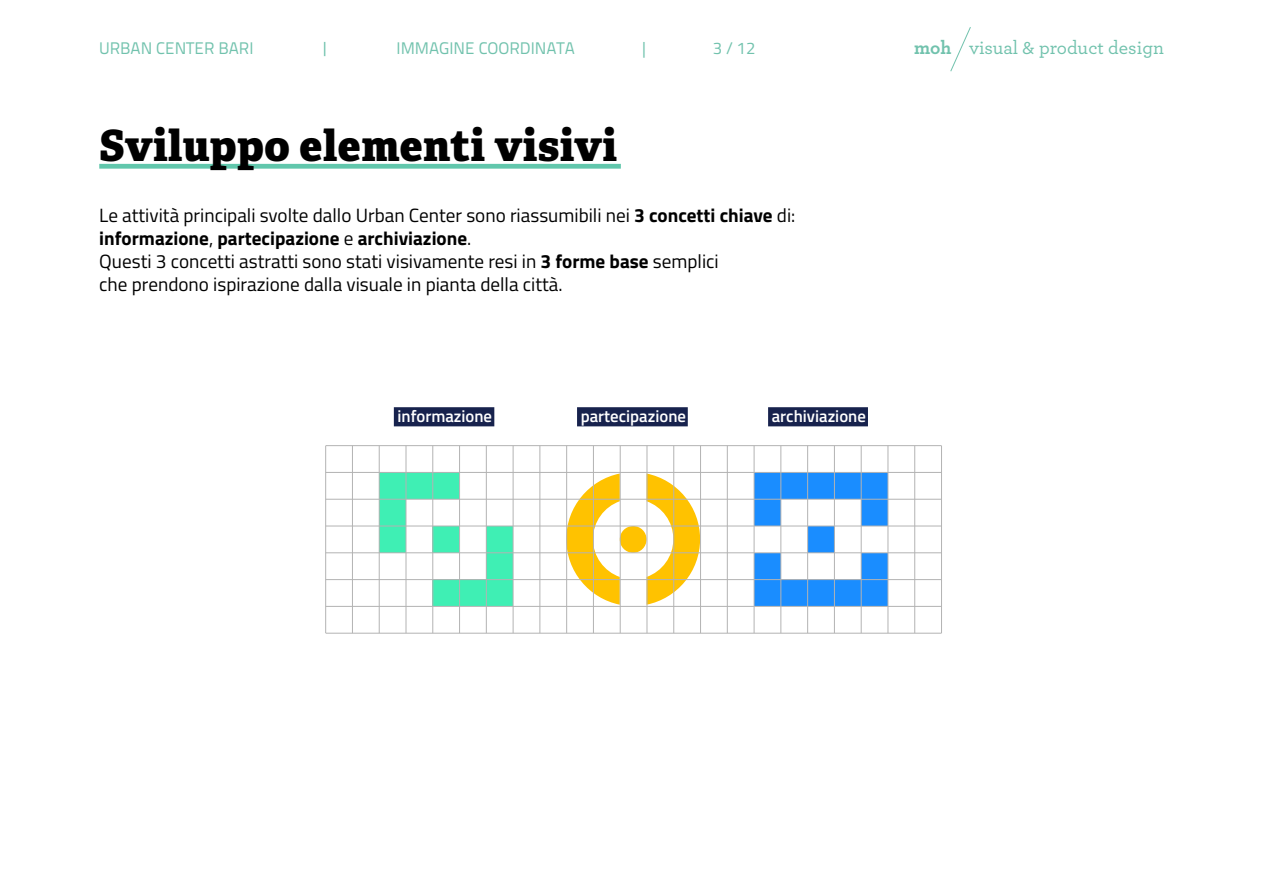
<style>
.page{position:relative;width:1263px;height:893px;background:#fff}
.page>*{position:absolute;margin:0;border:0;box-sizing:border-box;transform-origin:0 0}
.t1{font:800 43.05px "Adelle";letter-spacing:.015em;color:#000}
.t2{font:500 19.35px "Archer";color:#71c2ad}
.t3{font:19.2px/23px "Titillium Web";color:#000}
.t4{font:600 16.8px "Titillium Web";color:#fff}
.t5{font:16.8px "Titillium Text 25 L 400 wt";color:#71c2ad}
.t6{font:16.8px "Titillium Web";color:#71c2ad}
.s1{font-weight:700}
</style>
<div class="page">
<svg style="left:950px;top:27px;width:21px;height:45px"></svg>
<div style="left:99px;top:164px;width:522px;height:5px;background:#61c7ac"></div>
<div style="left:486px;top:580px;width:27px;height:26px;background:#3fefb4"></div>
<div style="left:459px;top:580px;width:27px;height:26px;background:#3fefb4"></div>
<div style="left:432px;top:580px;width:27px;height:26px;background:#3fefb4"></div>
<div style="left:486px;top:526px;width:27px;height:27px;background:#3fefb4"></div>
<div style="left:486px;top:553px;width:27px;height:27px;background:#3fefb4"></div>
<div style="left:432px;top:526px;width:27px;height:27px;background:#3fefb4"></div>
<div style="left:379px;top:472px;width:27px;height:27px;background:#3fefb4"></div>
<div style="left:379px;top:499px;width:27px;height:27px;background:#3fefb4"></div>
<div style="left:379px;top:526px;width:27px;height:27px;background:#3fefb4"></div>
<div style="left:432px;top:472px;width:27px;height:27px;background:#3fefb4"></div>
<div style="left:406px;top:472px;width:26px;height:27px;background:#3fefb4"></div>
<svg style="left:567px;top:473px;width:133px;height:132px"></svg>
<div style="left:781px;top:472px;width:27px;height:27px;background:#1a8dff"></div>
<div style="left:754px;top:472px;width:27px;height:27px;background:#1a8dff"></div>
<div style="left:861px;top:472px;width:27px;height:27px;background:#1a8dff"></div>
<div style="left:834px;top:472px;width:27px;height:27px;background:#1a8dff"></div>
<div style="left:808px;top:472px;width:26px;height:27px;background:#1a8dff"></div>
<div style="left:861px;top:580px;width:27px;height:26px;background:#1a8dff"></div>
<div style="left:834px;top:580px;width:27px;height:26px;background:#1a8dff"></div>
<div style="left:808px;top:580px;width:26px;height:26px;background:#1a8dff"></div>
<div style="left:861px;top:553px;width:27px;height:27px;background:#1a8dff"></div>
<div style="left:754px;top:580px;width:27px;height:26px;background:#1a8dff"></div>
<div style="left:781px;top:580px;width:27px;height:26px;background:#1a8dff"></div>
<div style="left:754px;top:553px;width:27px;height:27px;background:#1a8dff"></div>
<div style="left:861px;top:499px;width:27px;height:27px;background:#1a8dff"></div>
<div style="left:754px;top:499px;width:27px;height:27px;background:#1a8dff"></div>
<div style="left:808px;top:526px;width:26px;height:27px;background:#1a8dff"></div>
<hr style="left:352px;top:446px;width:1px;height:187px;background:#b3b3b3">
<hr style="left:379px;top:446px;width:1px;height:187px;background:#b3b3b3">
<hr style="left:325px;top:446px;width:1px;height:187px;background:#b3b3b3">
<hr style="left:406px;top:446px;width:1px;height:187px;background:#b3b3b3">
<hr style="left:432px;top:446px;width:1px;height:187px;background:#b3b3b3">
<hr style="left:459px;top:446px;width:1px;height:187px;background:#b3b3b3">
<hr style="left:486px;top:446px;width:1px;height:187px;background:#b3b3b3">
<hr style="left:513px;top:446px;width:1px;height:187px;background:#b3b3b3">
<hr style="left:540px;top:446px;width:1px;height:187px;background:#b3b3b3">
<hr style="left:566px;top:446px;width:1px;height:187px;background:#b3b3b3">
<hr style="left:593px;top:446px;width:1px;height:187px;background:#b3b3b3">
<hr style="left:620px;top:446px;width:1px;height:187px;background:#b3b3b3">
<hr style="left:647px;top:446px;width:1px;height:187px;background:#b3b3b3">
<hr style="left:673px;top:446px;width:1px;height:187px;background:#b3b3b3">
<hr style="left:700px;top:446px;width:1px;height:187px;background:#b3b3b3">
<hr style="left:727px;top:446px;width:1px;height:187px;background:#b3b3b3">
<hr style="left:754px;top:446px;width:1px;height:187px;background:#b3b3b3">
<hr style="left:781px;top:446px;width:1px;height:187px;background:#b3b3b3">
<hr style="left:807px;top:446px;width:1px;height:187px;background:#b3b3b3">
<hr style="left:834px;top:446px;width:1px;height:187px;background:#b3b3b3">
<hr style="left:861px;top:446px;width:1px;height:187px;background:#b3b3b3">
<hr style="left:888px;top:446px;width:1px;height:187px;background:#b3b3b3">
<hr style="left:941px;top:446px;width:1px;height:187px;background:#b3b3b3">
<hr style="left:914px;top:446px;width:1px;height:187px;background:#b3b3b3">
<hr style="left:326px;top:633px;width:615px;height:1px;background:#b3b3b3">
<hr style="left:326px;top:606px;width:615px;height:1px;background:#b3b3b3">
<hr style="left:326px;top:579px;width:615px;height:1px;background:#b3b3b3">
<hr style="left:326px;top:553px;width:615px;height:1px;background:#b3b3b3">
<hr style="left:326px;top:526px;width:615px;height:1px;background:#b3b3b3">
<hr style="left:326px;top:499px;width:615px;height:1px;background:#b3b3b3">
<hr style="left:326px;top:472px;width:615px;height:1px;background:#b3b3b3">
<hr style="left:326px;top:445px;width:615px;height:1px;background:#b3b3b3">
<div style="left:394px;top:407px;width:100px;height:19px;background:#17224d"></div>
<div style="left:577px;top:407px;width:111px;height:19px;background:#17224d"></div>
<div style="left:768px;top:407px;width:100px;height:19px;background:#17224d"></div>
<p class="t5" style="left:99px;top:36px;width:156px">URBAN CENTER BARI</p>
<p class="t5" style="left:321px;top:36px;width:10px">|</p>
<p class="t5" style="left:396px;top:36px;width:180px">IMMAGINE COORDINATA</p>
<p class="t6" style="left:642px;top:36px;width:5px">|</p>
<p class="t6" style="left:713px;top:36px;width:44px">3 / 12</p>
<p class="t2" style="left:914px;top:34px;width:251px"><span class="s1">moh</span> visual &amp; product design</p>
<p class="t1" style="left:99px;top:117px;width:519px">Sviluppo elementi visivi</p>
<p class="t3" style="left:99px;top:202px;width:698px">Le attività principali svolte dallo Urban Center sono riassumibili nei <span class="s1">3 concetti chiave</span> di:</p>
<p class="t3" style="left:99px;top:225px;width:621px"><span class="s1">informazione</span>, <span class="s1">partecipazione</span> e <span class="s1">archiviazione</span>.<br>Questi 3 concetti astratti sono stati visivamente resi in <span class="s1">3 forme base</span> semplici che prendono ispirazione dalla visuale in pianta della città.</p>
<p class="t4" style="left:397px;top:403px;width:96px">informazione</p>
<p class="t4" style="left:581px;top:403px;width:107px">partecipazione</p>
<p class="t4" style="left:772px;top:403px;width:96px">archiviazione</p>
</div>
